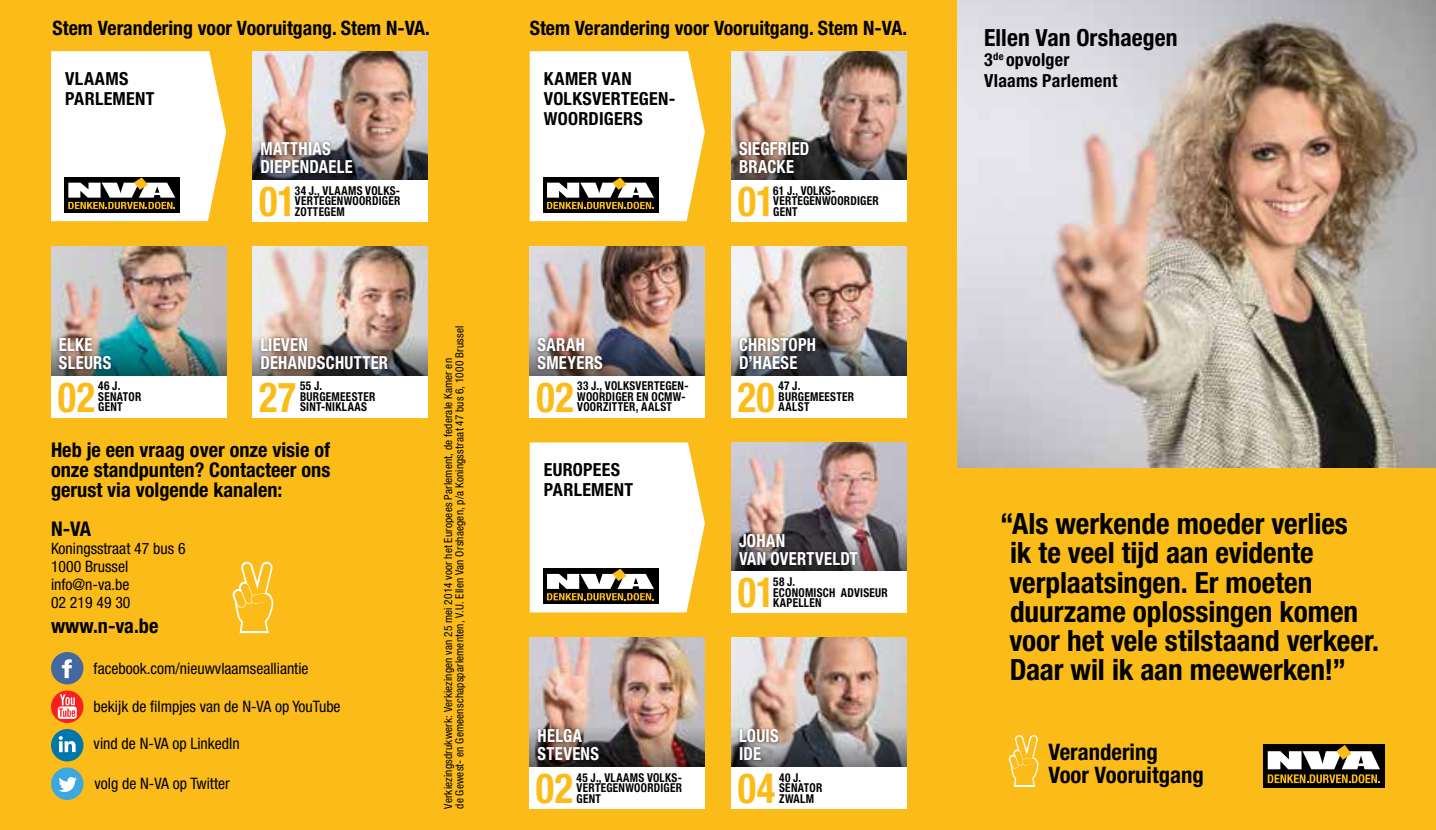
<style>
.page{position:relative;width:1436px;height:830px;background:#fff}
.page>*{position:absolute;margin:0;border:0;box-sizing:border-box;transform-origin:0 0}
.t1{font:700 condensed 41.62px "Helvetica Neue LT Std";letter-spacing:.005em;color:#fbbc19;scale:.92 1}
.t2{font:700 condensed 29.25px/29.2px "Helvetica Neue LT Std";color:#000}
.t3{font:700 condensed 23.62px "Helvetica Neue LT Std";letter-spacing:.005em;color:#000}
.t4{font:700 condensed 22.72px/23.2px "Helvetica Neue LT Std";color:#000}
.t5{font:700 condensed 20.25px/20.2px "Helvetica Neue LT Std";color:#000;text-align:justify}
.t6{font:700 condensed 19.8px "Helvetica Neue LT Std";color:#000}
.t7{font:700 condensed 18px/18px "Helvetica Neue LT Std";letter-spacing:.015em;color:#fff;scale:.92 1}
.t8{font:700 condensed 18px/20.2px "Helvetica Neue LT Std";letter-spacing:.015em;color:#000}
.t9{font:condensed 15.75px/18px "Helvetica Neue LT Std";color:#000}
.t10{font:700 condensed 12.15px/10.6px "Helvetica Neue LT Std";letter-spacing:.025em;color:#000;scale:.92 1}
.t11{font:condensed 11.25px/11.2px "Helvetica Neue LT Std";letter-spacing:.015em;color:#000}
</style>
<div class="page">
<div style="left:0;top:0;width:1435px;height:829px;background:#fbbc19"></div>
<svg style="left:1263px;top:744px;width:121px;height:42px"></svg>
<svg style="left:1265px;top:744px;width:116px;height:38px;background:#79715c"></svg>
<svg style="left:1008px;top:735px;width:30px;height:51px"></svg>
<img style="left:731px;top:442px;width:175px;height:83px">
<img style="left:529px;top:637px;width:175px;height:84px">
<img style="left:957px;top:0;width:478px;height:467px">
<img style="left:51px;top:247px;width:175px;height:83px">
<img style="left:51px;top:330px;width:175px;height:45px">
<img style="left:252px;top:247px;width:175px;height:83px">
<svg style="left:252px;top:330px;width:175px;height:45px;background:#908884"></svg>
<div style="left:252px;top:375px;width:175px;height:42px;background:#fff"></div>
<div style="left:51px;top:375px;width:175px;height:42px;background:#fff"></div>
<img style="left:252px;top:51px;width:175px;height:83px">
<img style="left:252px;top:134px;width:175px;height:46px">
<div style="left:252px;top:180px;width:175px;height:42px;background:#fff"></div>
<img style="left:731px;top:51px;width:175px;height:83px">
<img style="left:731px;top:134px;width:175px;height:46px">
<div style="left:731px;top:180px;width:175px;height:42px;background:#fff"></div>
<img style="left:529px;top:247px;width:175px;height:83px">
<img style="left:529px;top:330px;width:175px;height:45px">
<div style="left:529px;top:375px;width:176px;height:42px;background:#fff"></div>
<img style="left:731px;top:247px;width:175px;height:83px">
<img style="left:731px;top:330px;width:175px;height:45px">
<div style="left:731px;top:375px;width:175px;height:42px;background:#fff"></div>
<svg style="left:731px;top:525px;width:175px;height:46px;background:#675a5e"></svg>
<div style="left:731px;top:571px;width:175px;height:41px;background:#fff"></div>
<img style="left:529px;top:721px;width:175px;height:45px">
<div style="left:529px;top:766px;width:176px;height:42px;background:#fff"></div>
<img style="left:731px;top:637px;width:175px;height:84px">
<img style="left:731px;top:721px;width:175px;height:45px">
<div style="left:731px;top:766px;width:175px;height:42px;background:#fff"></div>
<svg style="left:51px;top:729px;width:32px;height:32px"></svg>
<div style="left:51px;top:767px;width:32px;height:32px;background:#3ca8df;border-radius:50%"></div>
<svg style="left:59px;top:777px;width:18px;height:14px"></svg>
<svg style="left:51px;top:690px;width:32px;height:32px"></svg>
<div style="left:51px;top:651px;width:32px;height:33px;background:#4469a1;border-radius:50%"></div>
<svg style="left:62px;top:659px;width:10px;height:18px"></svg>
<svg style="left:51px;top:51px;width:175px;height:170px;background:#e8e5dc"></svg>
<svg style="left:529px;top:51px;width:175px;height:170px;background:#e8e4d7"></svg>
<svg style="left:529px;top:442px;width:175px;height:170px;background:#e8e3d7"></svg>
<svg style="left:232px;top:561px;width:41px;height:71px"></svg>
<div style="left:534px;top:725px;width:67px;height:38px;background:#000;opacity:.5"></div>
<div style="left:735px;top:530px;width:126px;height:37px;background:#000;opacity:.5"></div>
<div style="left:258px;top:139px;width:98px;height:37px;background:#000;opacity:.5"></div>
<div style="left:735px;top:139px;width:77px;height:37px;background:#000;opacity:.5"></div>
<div style="left:258px;top:334px;width:132px;height:38px;background:#000;opacity:.5"></div>
<div style="left:56px;top:334px;width:58px;height:38px;background:#000;opacity:.5"></div>
<div style="left:735px;top:334px;width:83px;height:38px;background:#000;opacity:.5"></div>
<div style="left:534px;top:335px;width:72px;height:37px;background:#000;opacity:.5"></div>
<div style="left:736px;top:725px;width:45px;height:38px;background:#000;opacity:.5"></div>
<h3 class="t6" style="left:53px;top:16px;width:379px">Stem Verandering voor Vooruitgang. Stem N-VA.</h3>
<h3 class="t6" style="left:529px;top:16px;width:379px">Stem Verandering voor Vooruitgang. Stem N-VA.</h3>
<h3 class="t8" style="left:65px;top:68px;width:91px">VLAAMS<br>PARLEMENT</h3>
<h3 class="t8" style="left:543px;top:68px;width:133px">KAMER VAN<br>VOLKSVERTEGEN-<br>WOORDIGERS</h3>
<h3 class="t7" style="left:260px;top:140px;width:102px">MATTHIAS<br>DIEPENDAELE</h3>
<h3 class="t7" style="left:739px;top:140px;width:78px">SIEGFRIED<br>BRACKE</h3>
<p class="t10" style="left:295px;top:185px;width:116px;text-align:justify">34 J., VLAAMS VOLKS-VERTEGENWOORDIGER ZOTTEGEM</p>
<h1 class="t1" style="left:259px;top:176px;width:41px">01</h1>
<p class="t10" style="left:773px;top:185px;width:116px">61 J., VOLKS-<br>VERTEGENWOORDIGER<br>GENT</p>
<h1 class="t1" style="left:737px;top:176px;width:41px">01</h1>
<p class="t11" style="left:442px;top:808px;width:484px;rotate:-90deg">Verkiezingsdrukwerk: Verkiezingen van 25 mei 2014 voor het Europees Parlement, de federale Kamer en<br>de Gewest- en Gemeenschapsparlementen, V.U. Ellen Van Orshaegen, p/a Koningsstraat 47 bus 6, 1000 Brussel</p>
<h3 class="t7" style="left:537px;top:335px;width:72px">SARAH<br>SMEYERS</h3>
<h3 class="t7" style="left:739px;top:335px;width:85px">CHRISTOPH<br>D’HAESE</h3>
<h3 class="t7" style="left:59px;top:335px;width:58px">ELKE<br>SLEURS</h3>
<h3 class="t7" style="left:260px;top:335px;width:140px">LIEVEN<br>DEHANDSCHUTTER</h3>
<p class="t10" style="left:98px;top:380px;width:48px">46 J.<br>SENATOR<br>GENT</p>
<p class="t10" style="left:577px;top:380px;width:122px">33 J., VOLKSVERTEGEN-<br>WOORDIGER EN OCMW-<br>VOORZITTER, AALST</p>
<p class="t10" style="left:778px;top:380px;width:83px">47 J.<br>BURGEMEESTER<br>AALST</p>
<p class="t10" style="left:300px;top:380px;width:83px">55 J.<br>BURGEMEESTER<br>SINT-NIKLAAS</p>
<h1 class="t1" style="left:58px;top:371px;width:42px">02</h1>
<h1 class="t1" style="left:259px;top:371px;width:42px">27</h1>
<h1 class="t1" style="left:536px;top:371px;width:42px">02</h1>
<h1 class="t1" style="left:737px;top:371px;width:42px">20</h1>
<h3 class="t5" style="left:51px;top:439px;width:281px">Heb je een vraag over onze visie of onze standpunten? Contacteer ons gerust via volgende kanalen:</h3>
<h3 class="t8" style="left:543px;top:459px;width:91px">EUROPEES<br>PARLEMENT</h3>
<h3 class="t5" style="left:51px;top:518px;width:42px">N-VA</h3>
<p class="t9" style="left:51px;top:539px;width:136px">Koningsstraat 47 bus 6<br>1000 Brussel info@n-va.be<br>02 219 49 30</p>
<h3 class="t5" style="left:51px;top:615px;width:109px">www.n-va.be</h3>
<h3 class="t7" style="left:739px;top:531px;width:131px">JOHAN<br>VAN OVERTVELDT</h3>
<h1 class="t1" style="left:737px;top:567px;width:41px">01</h1>
<p class="t10" style="left:773px;top:576px;width:126px">58 J.<br>ECONOMISCH ADVISEUR<br>KAPELLEN</p>
<p class="t9" style="left:94px;top:658px;width:216px">facebook.com/nieuwvlaamsealliantie</p>
<p class="t9" style="left:94px;top:697px;width:248px">bekijk de filmpjes van de N-VA op YouTube</p>
<h3 class="t7" style="left:537px;top:726px;width:68px">HELGA<br>STEVENS</h3>
<h1 class="t1" style="left:535px;top:762px;width:42px">02</h1>
<h3 class="t7" style="left:739px;top:726px;width:45px">LOUIS<br>IDE</h3>
<h1 class="t1" style="left:737px;top:762px;width:42px">04</h1>
<p class="t10" style="left:779px;top:771px;width:48px">40 J.<br>SENATOR<br>ZWALM</p>
<p class="t9" style="left:94px;top:733px;width:148px">vind de N-VA op LinkedIn</p>
<p class="t9" style="left:94px;top:773px;width:137px">volg de N-VA op Twitter</p>
<p class="t10" style="left:576px;top:771px;width:116px;text-align:justify">45 J., VLAAMS VOLKS-VERTEGENWOORDIGER GENT</p>
<h3 class="t3" style="left:984px;top:23px;width:195px">Ellen Van Orshaegen</h3>
<h3 class="t8" style="left:984px;top:50px;width:135px">3<sup>de</sup> opvolger<br>Vlaams Parlement</h3>
<h2 class="t2" style="left:1009px;top:508px;width:371px;text-indent:-9px">“Als werkende moeder verlies<br>ik te veel tijd aan evidente verplaatsingen. Er moeten duurzame oplossingen komen voor het vele stilstaand verkeer.<br>Daar wil ik aan meewerken!”</h2>
<h3 class="t4" style="left:1048px;top:739px;width:157px">Verandering<br>Voor Vooruitgang</h3>
</div>
